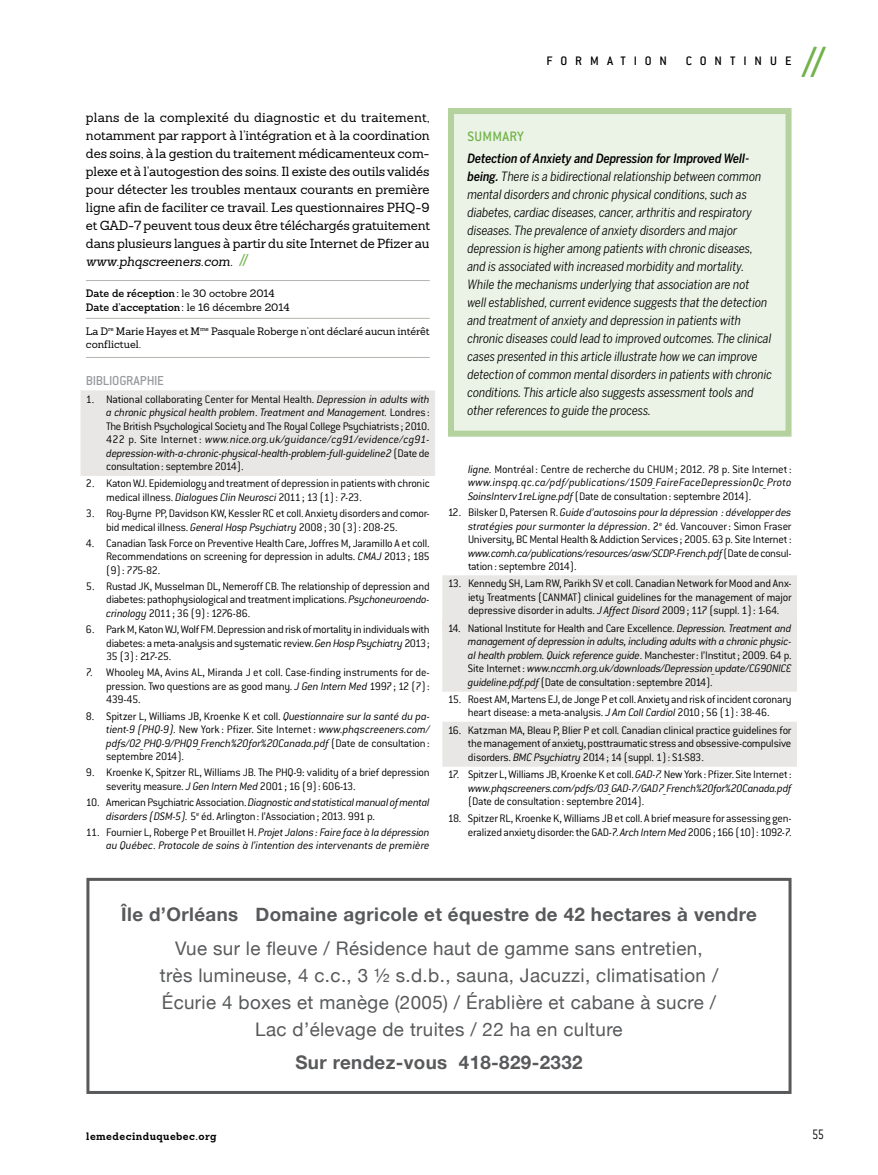
<style>
.page{position:relative;width:878px;height:1175px;background:#fff}
.page>*{position:absolute;margin:0;border:0;box-sizing:border-box;transform-origin:0 0}
.t1{font:500 48px "Conduit ITC";color:#72b24b}
.t2{font:18.75px/27px "Helvetica Neue";letter-spacing:.02em;color:#58595b;text-align:center}
.t3{font:700 18.75px "Helvetica Neue";letter-spacing:.02em;color:#58595b}
.t4{font:500 15px "Conduit ITC";letter-spacing:.02em;color:#72b24b}
.t5{font:300 15px "Conduit ITC";color:#000;scale:.8 1}
.t6{font:500 14.25px "Conduit ITC";letter-spacing:-.03em;color:#989a9d}
.t7{font:500 13.5px "Conduit ITC";letter-spacing:.585em;color:#000}
.t8{font:12.9px/18px "Sanchez Slab";letter-spacing:-.01em;color:#000;text-align:justify}
.t9{font:italic 12.75px/18px "Benton Sans Cond";color:#000}
.t10{font:300 12px/13.5px "Conduit ITC";letter-spacing:-.02em;color:#000;text-align:justify}
.t11{font:italic 300 12px/13.5px "Conduit ITC";letter-spacing:-.015em;color:#000;text-align:justify}
.t12{font:10.5px/13.5px "Sanchez Slab";letter-spacing:-.005em;color:#000}
.t13{font:600 10.5px/13.5px "Sanchez Slab";color:#000}
.t14{font:700 10.5px "Sanchez Slab";letter-spacing:.04em;color:#000}
.s1{font-style:italic}
.s2{font-family:"Conduit ITC";font-weight:500;font-size:19.2px;color:#72b24b}
.s3{font-weight:400}
.s4{font-style:normal}
.s5{font-weight:500}
</style>
<div class="page">
<hr style="left:86px;top:280px;width:343px;height:1px;background:#b6b4af">
<hr style="left:86px;top:318px;width:343px;height:1px;background:#b6b4af">
<hr style="left:86px;top:357px;width:343px;height:1px;background:#b6b4af">
<div style="left:80px;top:390px;width:355px;height:86px;background:#e8e7e6"></div>
<div style="left:442px;top:575px;width:355px;height:59px;background:#e8e7e6"></div>
<div style="left:442px;top:619px;width:355px;height:72px;background:#e8e7e6"></div>
<div style="left:442px;top:721px;width:355px;height:45px;background:#e8e7e6"></div>
<div style="left:451px;top:111px;width:337px;height:322px;background:#ebf3e6"></div>
<div style="left:448px;top:108px;width:343px;height:328px;border:6px solid #b3d29d"></div>
<div style="left:86px;top:878px;width:705px;height:216px;border:3px solid #58595b"></div>
<p class="t8" style="left:86px;top:108px;width:345px">plans de la complexité du diagnostic et du traitement, notamment par rapport à l’intégration et à la coordination des soins, à la gestion du traitement médicamenteux com&shy;plexe et à l’autogestion des soins. Il existe des outils validés pour détecter les troubles mentaux courants en première ligne afin de faciliter ce travail. Les questionnaires PHQ-9 et GAD-7 peuvent tous deux être téléchargés gratuitement dans plusieurs langues à partir du site Internet de Pfizer au <span class="s1">www.phqscreeners.com</span>. <span class="s2">//</span></p>
<p class="t13" style="left:86px;top:286px;width:205px">Date de réception: <span class="s3">le 30 octobre 2014<br></span>Date d’acceptation: <span class="s3">le 16 décembre 2014</span></p>
<p class="t12" style="left:86px;top:324px;width:345px">La D<sup>re</sup> Marie Hayes et M<sup>me</sup> Pasquale Roberge n’ont déclaré aucun intérêt conflictuel.</p>
<p class="t6" style="left:86px;top:373px;width:80px">BIBLIOGRAPHIE</p>
<p class="t11" style="left:106px;top:392px;width:325px;text-indent:-20px"><span class="s4">1. National collaborating Center for Mental Health.</span> Depression in adults with a chronic physical health problem<span class="s4">.</span> Treatment and Management. <span class="s4">Londres :<br>The British Psychological Society and The Royal College Psychiatrists ; 2010.<br>422 p. Site Internet :</span> www.nice.org.uk/guidance/cg91/evidence/cg91- depression-with-a-chronic-physical-health-problem-full-guideline2 <span class="s4">(Date de consultation: septembre 2014).</span></p>
<p class="t10" style="left:106px;top:477px;width:325px;text-indent:-20px">2. Katon WJ. Epidemiology and treatment of depression in patients with chronic medical illness. <span class="s1">Dialogues Clin Neurosci</span> 2011; 13 (1): 7-23.</p>
<p class="t10" style="left:106px;top:506px;width:324px;text-indent:-20px">3. Roy-Byrne PP, Davidson KW, Kessler RC et coll. Anxiety disorders and comor&shy;bid medical illness. <span class="s1">General Hosp Psychiatry</span> 2008; 30 (3): 208-25.</p>
<p class="t10" style="left:106px;top:536px;width:325px;text-indent:-20px">4. Canadian Task Force on Preventive Health Care, Joffres M, Jaramillo A et coll.<br>Recommendations on screening for depression in adults. <span class="s1">CMAJ</span> 2013; 185 (9): 775-82.</p>
<p class="t10" style="left:106px;top:579px;width:325px;text-indent:-20px">5. Rustad JK, Musselman DL, Nemeroff CB. The relationship of depression and diabetes: pathophysiological and treatment implications. <span class="s1">Psychoneuroendo&shy;crinology</span> 2011; 36 (9): 1276-86.</p>
<p class="t10" style="left:106px;top:622px;width:325px;text-indent:-20px">6. Park M, Katon WJ, Wolf FM. Depression and risk of mortality in individuals with diabetes: a meta-analysis and systematic review. <span class="s1">Gen Hosp Psychiatry</span> 2013; 35 (3): 217-25.</p>
<p class="t10" style="left:106px;top:666px;width:325px;text-indent:-20px">7. Whooley MA, Avins AL, Miranda J et coll. Case-finding instruments for de&shy;pression. Two questions are as good many. <span class="s1">J Gen Intern Med</span> 1997; 12 (7):<br>439-45.</p>
<p class="t11" style="left:106px;top:709px;width:325px;text-indent:-20px"><span class="s4">8. Spitzer L, Williams JB, Kroenke K et coll.</span> Questionnaire sur la santé du pa&shy;tient-9 (PHQ-9). <span class="s4">New York : Pfizer. Site Internet:</span> www.phqscreeners.com/ pdfs/02_PHQ-9/PHQ9_French%20for%20Canada.pdf <span class="s4">(Date de consultation: septembre 2014).</span></p>
<p class="t10" style="left:106px;top:766px;width:325px;text-indent:-20px">9. Kroenke K, Spitzer RL, Williams JB. The PHQ-9: validity of a brief depression severity measure. <span class="s1">J Gen Intern Med</span> 2001; 16 (9): 606-13.</p>
<p class="t10" style="left:106px;top:795px;width:325px;text-indent:-20px">10. American Psychiatric Association. <span class="s1">Diagnostic and statistical manual of mental disorders (DSM-5).</span> 5<sup>e</sup> éd. Arlington: l’Association; 2013. 991 p.</p>
<p class="t11" style="left:86px;top:825px;width:345px;text-align:right"><span class="s4">11. Fournier L, Roberge P et Brouillet H.</span> Projet Jalons : Faire face à la dépression au Québec<span class="s4">.</span> Protocole de soins à l’intention des intervenants de première</p>
<p class="t7" style="left:546px;top:53px;width:122px">FORMATION</p>
<p class="t7" style="left:685px;top:53px;width:107px">CONTINUE</p>
<h1 class="t1" style="left:801px;top:35px;width:26px">//</h1>
<p class="t4" style="left:467px;top:128px;width:58px">SUMMARY</p>
<p class="t9" style="left:467px;top:150px;width:306px"><span class="s5">Detection of Anxiety and Depression for Improved Well&shy;being.</span> There is a bidirectional relationship between common mental disorders and chronic physical conditions, such as diabetes, cardiac diseases, cancer, arthritis and respiratory diseases. The prevalence of anxiety disorders and major depression is higher among patients with chronic diseases, and is associated with increased morbidity and mortality.<br>While the mechanisms underlying that association are not<br>well established, current evidence suggests that the detection and treatment of anxiety and depression in patients with chronic diseases could lead to improved outcomes. The clinical cases presented in this article illustrate how we can improve detection of common mental disorders in patients with chronic conditions. This article also suggests assessment tools and other references to guide the process.</p>
<p class="t11" style="left:468px;top:462px;width:325px">ligne. <span class="s4">Montréal : Centre de recherche du CHUM; 2012. 78 p. Site Internet: </span>www.inspq.qc.ca/pdf/publications/1509_FaireFaceDepressionQc_Proto SoinsInterv1reLigne.pdf <span class="s4">(Date de consultation: septembre 2014).</span></p>
<p class="t10" style="left:468px;top:505px;width:325px;text-indent:-20px">12. Bilsker D, Patersen R. <span class="s1">Guide d’autosoins pour la dépression : développer des stratégies pour surmonter la dépression</span>. 2<sup>e</sup> éd. Vancouver: Simon Fraser University, BC Mental Health &amp; Addiction Services ; 2005. 63 p. Site Internet: <span class="s1">www.comh.ca/publications/resources/asw/SCDP-French.pdf</span> (Date de consul&shy;tation: septembre 2014).</p>
<p class="t10" style="left:468px;top:577px;width:325px;text-indent:-20px">13. Kennedy SH, Lam RW, Parikh SV et coll. Canadian Network for Mood and Anx&shy;iety Treatments (CANMAT) clinical guidelines for the management of major depressive disorder in adults. <span class="s1">J Affect Disord</span> 2009; 117 (suppl. 1): 1-64.</p>
<p class="t11" style="left:468px;top:621px;width:325px;text-indent:-20px"><span class="s4">14. National Institute for Health and Care Excellence.</span> Depression. Treatment and management of depression in adults, including adults with a chronic physic&shy;al health problem. Quick reference guide<span class="s4">. Manchester: l’Institut; 2009. 64 p.<br>Site Internet:</span> www.nccmh.org.uk/downloads/Depression_update/CG90NICE guideline.pdf.pdf <span class="s4">(Date de consultation: septembre 2014).</span></p>
<p class="t10" style="left:447px;top:692px;width:345px;text-align:center">15. Roest AM, Martens EJ, de Jonge P et coll. Anxiety and risk of incident coronary heart disease: a meta-analysis. <span class="s1">J Am Coll Cardiol</span> 2010; 56 (1): 38-46.</p>
<p class="t10" style="left:468px;top:723px;width:325px;text-indent:-20px">16. Katzman MA, Bleau P, Blier P et coll. Canadian clinical practice guidelines for the management of anxiety, posttraumatic stress and obsessive-compulsive disorders. <span class="s1">BMC Psychiatry</span> 2014; 14 (suppl. 1): S1-S83.</p>
<p class="t11" style="left:447px;top:767px;width:345px;text-align:right"><span class="s4">17. Spitzer L, Williams JB, Kroenke K et coll.</span> GAD-7. <span class="s4">New York : Pfizer. Site Internet: </span>www.phqscreeners.com/pdfs/03_GAD-7/GAD7_French%20for%20Canada.pdf</p>
<p class="t10" style="left:468px;top:794px;width:178px">(Date de consultation: septembre 2014).</p>
<p class="t10" style="left:447px;top:812px;width:345px;text-align:right">18. Spitzer RL, Kroenke K, Williams JB et coll. A brief measure for assessing gen&shy;eralized anxiety disorder: the GAD-7. <span class="s1">Arch Intern Med</span> 2006; 166 (10): 1092-7.</p>
<h2 class="t3" style="left:121px;top:899px;width:637px">Île d’Orléans Domaine agricole et équestre de 42 hectares à vendre</h2>
<h2 class="t2" style="left:160px;top:935px;width:560px">Vue sur le fleuve / Résidence haut de gamme sans entretien, très lumineuse, 4 c.c., 3 ½ s.d.b., sauna, Jacuzzi, climatisation / Écurie 4 boxes et manège (2005) / Érablière et cabane à sucre / Lac d’élevage de truites / 22 ha en culture</h2>
<h2 class="t3" style="left:295px;top:1047px;width:289px">Sur rendez-vous 418-829-2332</h2>
<p class="t14" style="left:86px;top:1129px;width:132px">lemedecinduquebec.org</p>
<p class="t5" style="left:812px;top:1126px;width:16px">55</p>
</div>
